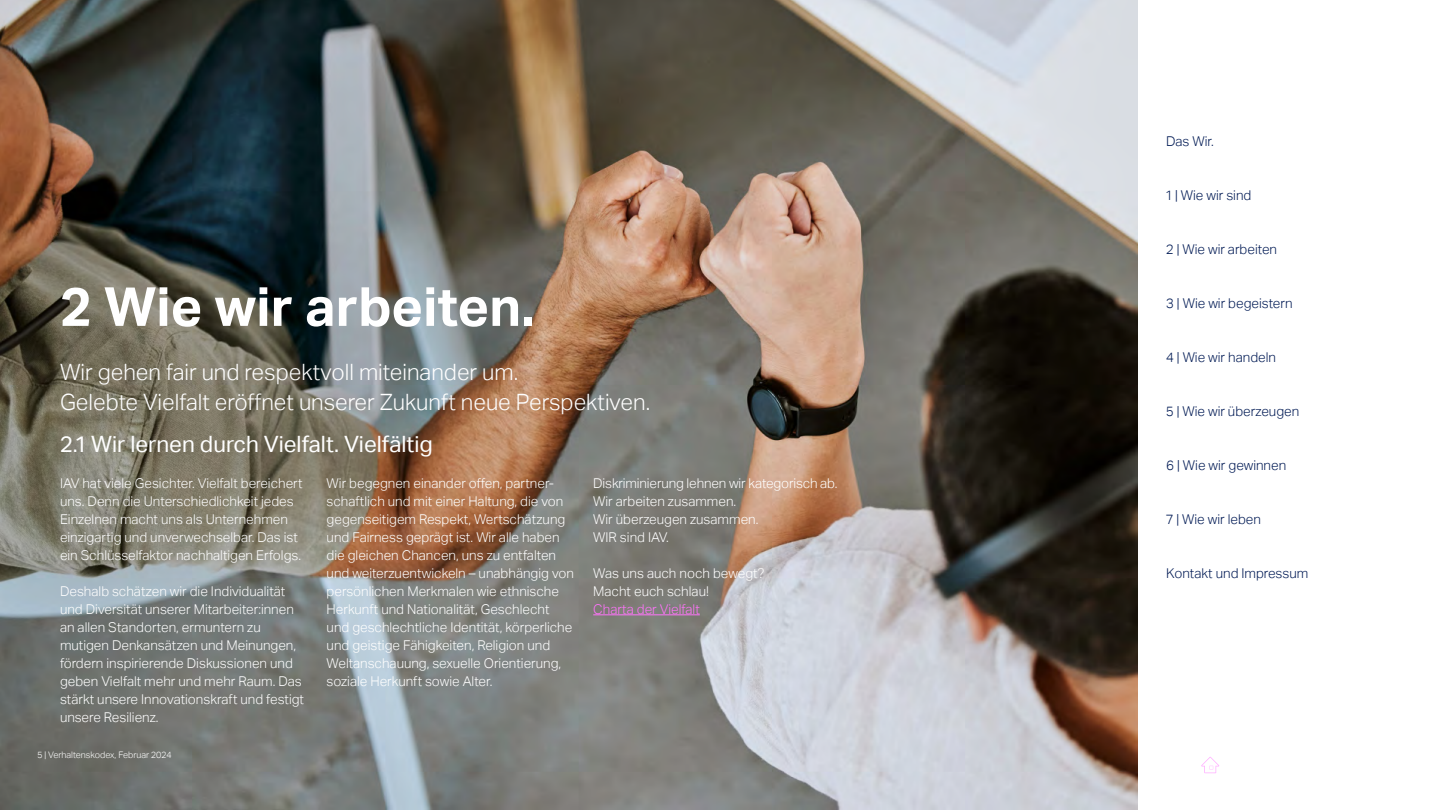
<style>
.page{position:relative;width:1440px;height:810px;background:#fff}
.page>*{position:absolute;margin:0;border:0;box-sizing:border-box;transform-origin:0 0}
.Kapitelüberschrift_1_ohne{font:700 54px "Aktiv Grotesk";color:#fff}
.Einleitung_Kapitel{font:300 22.5px/30px "Aktiv Grotesk";color:#fff}
.Kapitelüberschrift_2_ohne{font:22.5px "Aktiv Grotesk";color:#fff}
.Fließtext_18_24pt{font:300 13.5px/18px "Aktiv Grotesk";color:#fff}
.t1{font:300 13.5px "Aktiv Grotesk";color:#001a54}
.Fließtext_18_24pt-2{font:300 13.5px "Aktiv Grotesk";color:#ff73fa}
.t2{font:300 9px "Aktiv Grotesk";color:#fff}
</style>
<div class="page">
<img style="left:0;top:0;width:1137px;height:810px">
<hr style="left:593px;top:614px;width:107px;height:1px;background:#ff73fa">
<svg style="left:1201px;top:757px;width:18px;height:16px"></svg>
<p class="Kapitelüberschrift_1_ohne" style="left:60px;top:276px;width:476px">2 Wie wir arbeiten.</p>
<p class="Einleitung_Kapitel" style="left:60px;top:357px;width:592px">Wir gehen fair und respektvoll miteinander um.<br>Gelebte Vielfalt eröffnet unserer Zukunft neue Perspektiven.</p>
<p class="Kapitelüberschrift_2_ohne" style="left:60px;top:431px;width:374px">2.1 Wir lernen durch Vielfalt. Vielfältig</p>
<p class="Fließtext_18_24pt" style="left:60px;top:474px;width:244px">IAV hat viele Gesichter. Vielfalt bereichert uns. Denn die Unterschiedlichkeit jedes Einzelnen macht uns als Unternehmen einzigartig und unverwechselbar. Das ist ein Schlüsselfaktor nachhaltigen Erfolgs.</p>
<p class="Fließtext_18_24pt" style="left:60px;top:582px;width:246px">Deshalb schätzen wir die Individualität und Diversität unserer Mitarbeiter:innen an allen Standorten, ermuntern zu mutigen Denkansätzen und Meinungen, fördern inspirierende Diskussionen und geben Vielfalt mehr und mehr Raum. Das stärkt unsere Innovationskraft und festigt unsere Resilienz.</p>
<p class="Fließtext_18_24pt" style="left:327px;top:474px;width:249px">Wir begegnen einander offen, partner&shy;schaftlich und mit einer Haltung, die von gegenseitigem Respekt, Wertschätzung und Fairness geprägt ist. Wir alle haben die gleichen Chancen, uns zu entfalten und weiterzuentwickeln – unabhängig von persönlichen Merkmalen wie ethnische Herkunft und Nationalität, Geschlecht und geschlechtliche Identität, körperliche und geistige Fähigkeiten, Religion und Weltanschauung, sexuelle Orientierung, soziale Herkunft sowie Alter.</p>
<p class="Fließtext_18_24pt" style="left:593px;top:474px;width:246px">Diskriminierung lehnen wir kategorisch ab.</p>
<p class="Fließtext_18_24pt" style="left:593px;top:492px;width:167px">Wir arbeiten zusammen.<br>Wir überzeugen zusammen.</p>
<p class="Fließtext_18_24pt" style="left:593px;top:528px;width:77px">WIR sind IAV.</p>
<p class="Fließtext_18_24pt" style="left:593px;top:564px;width:173px">Was uns auch noch bewegt?</p>
<p class="Fließtext_18_24pt" style="left:593px;top:582px;width:117px">Macht euch schlau!</p>
<p class="Fließtext_18_24pt-2" style="left:593px;top:601px;width:108px">Charta der Vielfalt</p>
<p class="t2" style="left:38px;top:749px;width:136px">5 | Verhaltenskodex, Februar 2024</p>
<p class="t1" style="left:1166px;top:133px;width:49px">Das Wir.</p>
<p class="t1" style="left:1166px;top:187px;width:87px">1 | Wie wir sind</p>
<p class="t1" style="left:1166px;top:241px;width:112px">2 | Wie wir arbeiten</p>
<p class="t1" style="left:1166px;top:295px;width:128px">3 | Wie wir begeistern</p>
<p class="t1" style="left:1166px;top:349px;width:111px">4 | Wie wir handeln</p>
<p class="t1" style="left:1166px;top:403px;width:135px">5 | Wie wir überzeugen</p>
<p class="t1" style="left:1166px;top:457px;width:122px">6 | Wie wir gewinnen</p>
<p class="t1" style="left:1166px;top:511px;width:96px">7 | Wie wir leben</p>
<p class="t1" style="left:1166px;top:565px;width:144px">Kontakt und Impressum</p>
</div>
